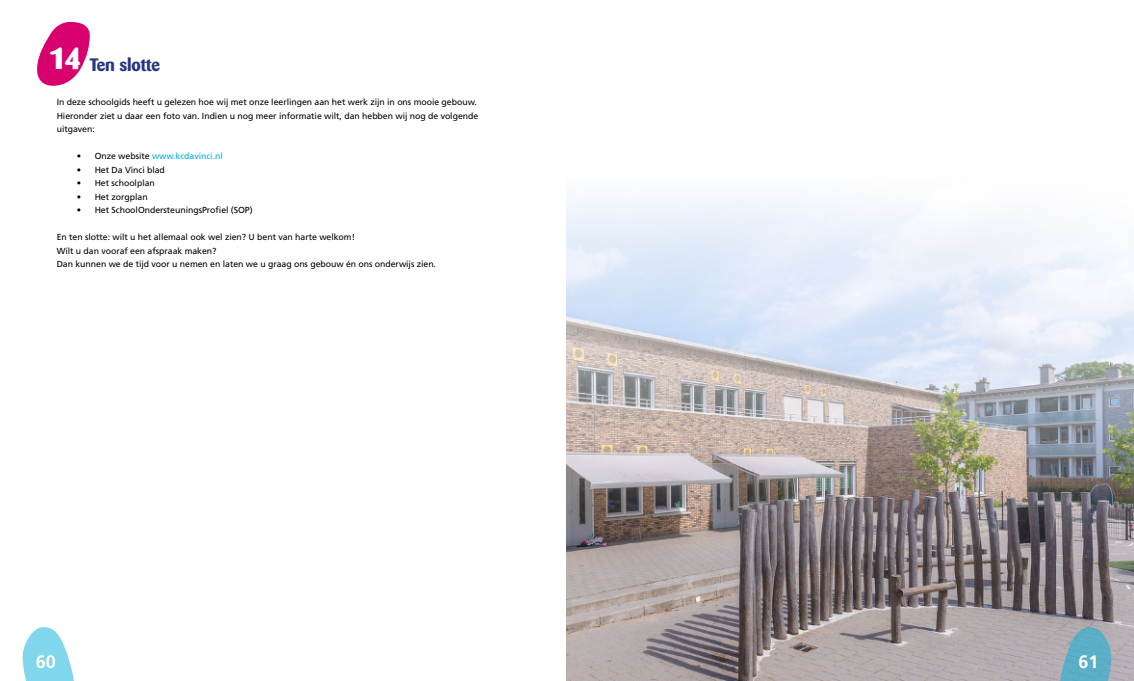
<style>
.page{position:relative;width:1134px;height:681px;background:#fff}
.page>*{position:absolute;margin:0;border:0;box-sizing:border-box;transform-origin:0 0}
.t1{font:700 18px "Frutiger LT Std";color:#fff}
.t2{font:700 17.8px "Barmeno";letter-spacing:-.01em;color:#283583}
.t3{font:8.8px/13.5px "Frutiger LT Std";letter-spacing:-.005em;color:#000}
.t4{font:8.8px "Frutiger LT Std";letter-spacing:-.005em;color:#00b0db}
.s1{font-weight:800;font-size:30px;color:#fff}
.s2{color:#000}
</style>
<div class="page">
<svg style="left:37px;top:21px;width:53px;height:65px"></svg>
<img style="left:567px;top:195px;width:567px;height:485px">
<svg style="left:22px;top:627px;width:52px;height:53px"></svg>
<svg style="left:1049px;top:625px;width:85px;height:55px;background:#8cadbb"></svg>
<h2 class="t2" style="left:49px;top:54px;width:113px"><span class="s1">14</span> Ten slotte</h2>
<p class="t3" style="left:57px;top:95px;width:423px">In deze schoolgids heeft u gelezen hoe wij met onze leerlingen aan het werk zijn in ons mooie gebouw.<br>Hieronder ziet u daar een foto van. Indien u nog meer informatie wilt, dan hebben wij nog de volgende uitgaven:</p>
<p class="t4" style="left:77px;top:151px;width:148px"><span class="s2">• Onze website</span> www.kcdavinci.nl</p>
<p class="t3" style="left:77px;top:163px;width:90px">• Het Da Vinci blad</p>
<p class="t3" style="left:77px;top:176px;width:80px">• Het schoolplan</p>
<p class="t3" style="left:77px;top:190px;width:72px">• Het zorgplan</p>
<p class="t3" style="left:77px;top:203px;width:177px">• Het SchoolOndersteuningsProfiel (SOP)</p>
<p class="t3" style="left:57px;top:230px;width:381px">En ten slotte: wilt u het allemaal ook wel zien? U bent van harte welkom!<br>Wilt u dan vooraf een afspraak maken?<br>Dan kunnen we de tijd voor u nemen en laten we u graag ons gebouw én ons onderwijs zien.</p>
<h1 class="t1" style="left:36px;top:650px;width:21px">60</h1>
<h1 class="t1" style="left:1078px;top:650px;width:21px">61</h1>
</div>
